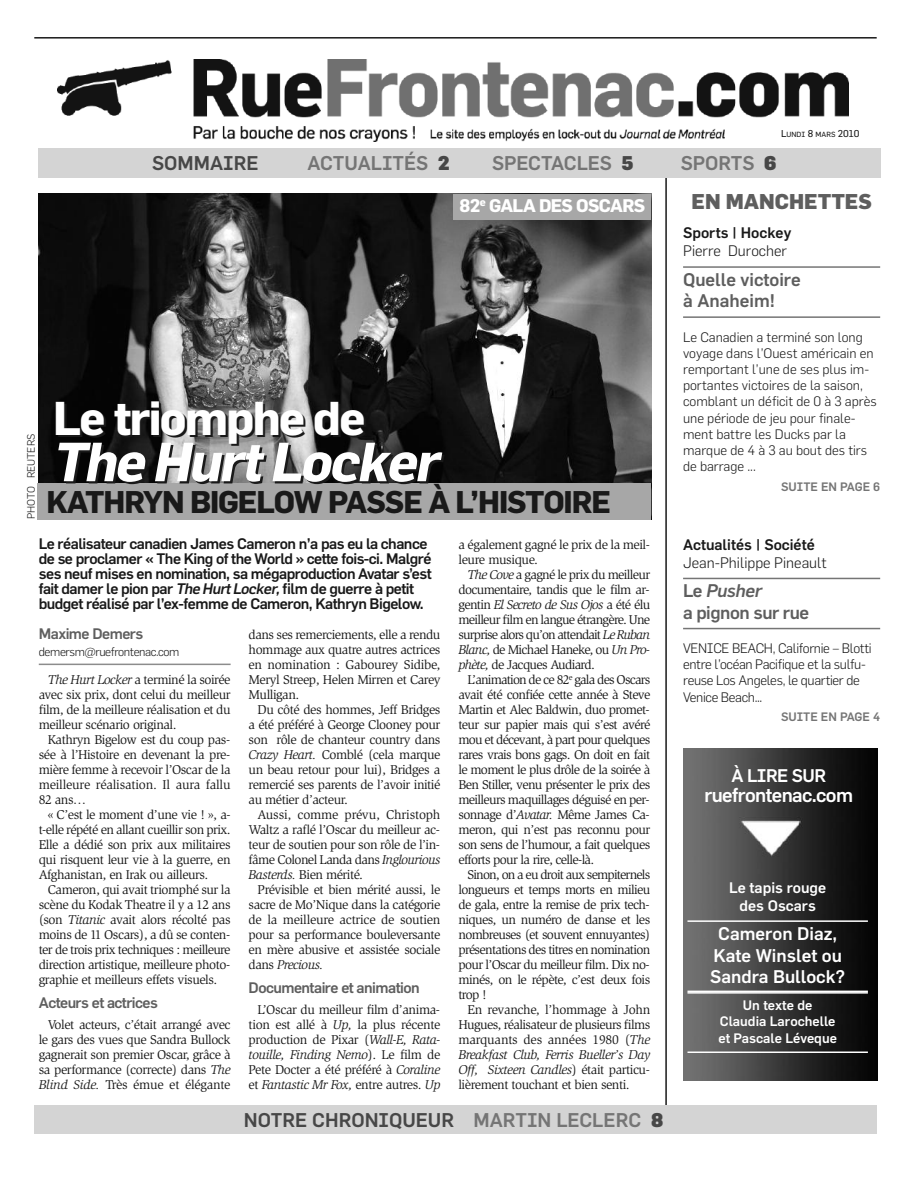
<style>
.page{position:relative;width:918px;height:1188px;background:#fff}
.page>*{position:absolute;margin:0;border:0;box-sizing:border-box;transform-origin:0 0}
.t1{font:italic 700 54px "Flama";letter-spacing:-.035em;color:#fff}
.t2{font:700 46.5px "Flama";letter-spacing:-.035em;color:#fff}
.t3{font:700 30.75px "Flama";letter-spacing:-.035em;color:#191919}
.t4{font:800 21px "Flama";color:#5e5e5e}
.t5{font:500 19.5px "Flama";color:#474747}
.t6{font:500 19.5px "Flama";color:#757575}
.t7{font:500 19.5px "Flama";letter-spacing:-.03em;color:#fff}
.t8{font:500 18px/21.6px "Flama";color:#fff;text-align:center}
.t9{font:500 18px/21.6px "Flama";color:#5e5e5e}
.t10{font:500 18px/21.6px "Flama";letter-spacing:-.025em;color:#5e5e5e}
.t11{font:700 18px "Flama";letter-spacing:-.035em;color:#fff}
.t12{font:500 15px/15px "Flama";letter-spacing:-.035em;color:#191919}
.t13{font:500 15px "Flama";letter-spacing:-.035em;color:#5e5e5e}
.t14{font:300 15px "Flama";color:#191919}
.t15{font:500 15px "Flama";color:#191919}
.t16{font:500 15px/18px "Flama";color:#fff;text-align:center}
.t17{font:300 13.5px/16.2px "Flama";color:#191919}
.t18{font:300 13.5px/16.2px "Flama";letter-spacing:-.025em;color:#191919}
.t19{font:500 13.5px/16.2px "Flama";color:#fff;text-align:center}
.t20{font:13.2px/15px "Slimbach Std";letter-spacing:-.035em;color:#191919;text-align:justify}
.t21{font:300 12px "Flama";letter-spacing:-.035em;color:#191919}
.t22{font:500 12px "Flama";color:#757575}
.t23{font:300 10.5px "Flama";color:#191919}
.t24{font:7.35px "Flama Basic";color:#191919}
.s1{font-size:9.75px}
.s2{font-weight:900;color:#474747}
.s3{font-style:italic}
.s4{color:#757575}
.s5{font-weight:900}
</style>
<div class="page">
<img style="left:39px;top:194px;width:613px;height:325px">
<hr style="left:665px;top:177px;width:2px;height:935px;background:#191919">
<img style="left:58px;top:59px;width:791px;height:82px">
<div style="left:39px;top:149px;width:842px;height:29px;background:#d4d4d4"></div>
<hr style="left:39px;top:664px;width:192px;height:1px;background:#8c8c8c">
<div style="left:34px;top:1105px;width:843px;height:29px;background:#d4d4d4"></div>
<hr style="left:34px;top:37px;width:843px;height:2px;background:#191919">
<hr style="left:683px;top:578px;width:197px;height:1px;background:#757575">
<hr style="left:683px;top:628px;width:197px;height:1px;background:#757575">
<hr style="left:683px;top:266px;width:197px;height:2px;background:#757575">
<hr style="left:683px;top:316px;width:197px;height:2px;background:#757575">
<img style="left:683px;top:748px;width:195px;height:332px">
<hr style="left:687px;top:920px;width:181px;height:2px;background:#fff">
<hr style="left:687px;top:992px;width:181px;height:2px;background:#fff">
<hr style="left:687px;top:991px;width:181px;height:1px;background:#fff">
<hr style="left:687px;top:1052px;width:181px;height:1px;background:#fff">
<div style="left:454px;top:194px;width:197px;height:25px;background:#a7a7a7"></div>
<div style="left:38px;top:483px;width:613px;height:37px;background:#a7a7a7"></div>
<p class="t24" style="left:781px;top:131px;width:80px"><span class="s1">L</span>UNDI <span class="s1">8</span> MARS <span class="s1">2010</span></p>
<h3 class="t5" style="left:152px;top:154px;width:108px">SOMMAIRE</h3>
<h3 class="t6" style="left:307px;top:154px;width:144px">ACTUALITÉS <span class="s2">2</span></h3>
<h3 class="t6" style="left:492px;top:154px;width:143px">SPECTACLES <span class="s2">5</span></h3>
<h3 class="t6" style="left:681px;top:154px;width:97px">SPORTS <span class="s2">6</span></h3>
<h3 class="t11" style="left:460px;top:197px;width:187px">82<sup>e</sup> GALA DES OSCARS</h3>
<p class="t23" style="left:26px;top:519px;width:87px;rotate:-90deg">PHOTO REUTERS</p>
<h2 class="t2" style="left:53px;top:396px;width:314px">Le triomphe de</h2>
<h1 class="t1" style="left:53px;top:437px;width:388px">The Hurt Locker</h1>
<h3 class="t3" style="left:46px;top:488px;width:566px">KATHRYN BIGELOW PASSE À L’HISTOIRE</h3>
<h3 class="t4" style="left:692px;top:192px;width:182px">EN MANCHETTES</h3>
<p class="t15" style="left:683px;top:226px;width:110px">Sports | Hockey</p>
<p class="t14" style="left:683px;top:244px;width:105px">Pierre Durocher</p>
<h3 class="t9" style="left:683px;top:269px;width:119px">Quelle victoire à Anaheim!</h3>
<p class="t17" style="left:683px;top:329px;width:195px">Le Canadien a terminé son long voyage dans l’Ouest américain en remportant l’une de ses plus im&shy;portantes victoires de la saison, comblant un déficit de 0 à 3 après une période de jeu pour finale&shy;ment battre les Ducks par la marque de 4 à 3 au bout des tirs de barrage ...</p>
<p class="t22" style="left:781px;top:481px;width:101px">SUITE EN PAGE 6</p>
<p class="t12" style="left:39px;top:537px;width:394px">Le réalisateur canadien James Cameron n’a pas eu la chance de se proclamer « The King of the World » cette fois-ci. Malgré ses neuf mises en nomination, sa mégaproduction Avatar s’est fait damer le pion par <span class="s3">The Hurt Locker,</span> film de guerre à petit budget réalisé par l’ex-femme de Cameron, Kathryn Bigelow.</p>
<p class="t15" style="left:683px;top:537px;width:133px">Actualités | Société</p>
<p class="t20" style="left:458px;top:538px;width:193px">a également gagné le prix de la meil&shy;leure musique.</p>
<p class="t20" style="left:458px;top:568px;width:193px;text-indent:9px"><span class="s3">The Cove</span> a gagné le prix du meilleur documentaire, tandis que le film ar&shy;gentin <span class="s3">El Secreto de Sus Ojos</span> a été élu meilleur film en langue étrangère. Une surprise alors qu’on attendait <span class="s3">Le Ruban Blanc,</span> de Michael Haneke, ou <span class="s3">Un Pro&shy;phète,</span> de Jacques Audiard.</p>
<p class="t20" style="left:458px;top:673px;width:193px;text-indent:9px">L’animation de ce 82<sup>e</sup> gala des Oscars avait été confiée cette année à Steve Martin et Alec Baldwin, duo promet&shy;teur sur papier mais qui s’est avéré mou et décevant, à part pour quelques rares vrais bons gags. On doit en fait le moment le plus drôle de la soirée à Ben Stiller, venu présenter le prix des meilleurs maquillages déguisé en per&shy;sonnage d’<span class="s3">Avatar.</span> Même James Ca&shy;meron, qui n’est pas reconnu pour son sens de l’humour, a fait quelques efforts pour la rire, celle-là.</p>
<p class="t20" style="left:458px;top:868px;width:193px;text-indent:9px">Sinon, on a eu droit aux sempiternels longueurs et temps morts en milieu de gala, entre la remise de prix tech&shy;niques, un numéro de danse et les nombreuses (et souvent ennuyantes) présentations des titres en nomination pour l’Oscar du meilleur film. Dix no&shy;minés, on le répète, c’est deux fois trop !</p>
<p class="t20" style="left:458px;top:1003px;width:193px;text-indent:9px">En revanche, l’hommage à John Hugues, réalisateur de plusieurs films marquants des années 1980 (<span class="s3">The Breakfast Club, Ferris Bueller’s Day Off, Sixteen Candles</span>) était particu&shy;lièrement touchant et bien senti.</p>
<h3 class="t5" style="left:244px;top:1110px;width:421px">NOTRE CHRONIQUEUR <span class="s4">MARTIN LECLERC</span> <span class="s5">8</span></h3>
<p class="t14" style="left:683px;top:555px;width:145px">Jean-Philippe Pineault</p>
<h3 class="t10" style="left:683px;top:581px;width:128px">Le <span class="s3">Pusher<br></span>a pignon sur rue</h3>
<p class="t18" style="left:683px;top:641px;width:190px">VENICE BEACH, Californie – Blotti entre l’océan Pacifique et la sulfu&shy;reuse Los Angeles, le quartier de<br>Venice Beach...</p>
<p class="t22" style="left:781px;top:711px;width:101px">SUITE EN PAGE 4</p>
<p class="t13" style="left:39px;top:627px;width:106px">Maxime Demers</p>
<p class="t21" style="left:39px;top:646px;width:142px">demersm@ruefrontenac.com</p>
<p class="t20" style="left:39px;top:673px;width:193px;text-indent:9px"><span class="s3">The Hurt Locker</span> a terminé la soirée avec six prix, dont celui du meilleur film, de la meilleure réalisation et du meilleur scénario original.</p>
<p class="t20" style="left:39px;top:733px;width:193px;text-indent:9px">Kathryn Bigelow est du coup pas&shy;sée à l’Histoire en devenant la pre&shy;mière femme à recevoir l’Oscar de la meilleure réalisation. Il aura fallu 82 ans…</p>
<p class="t20" style="left:39px;top:808px;width:193px;text-indent:9px">« C’est le moment d’une vie ! », a&shy;t-elle répété en allant cueillir son prix.<br>Elle a dédié son prix aux militaires qui risquent leur vie à la guerre, en Afghanistan, en Irak ou ailleurs.</p>
<p class="t20" style="left:39px;top:883px;width:193px;text-indent:9px">Cameron, qui avait triomphé sur la scène du Kodak Theatre il y a 12 ans (son <span class="s3">Titanic</span> avait alors récolté pas moins de 11 Oscars), a dû se conten&shy;ter de trois prix techniques : meilleure direction artistique, meilleure photo&shy;graphie et meilleurs effets visuels.</p>
<p class="t13" style="left:39px;top:996px;width:121px">Acteurs et actrices</p>
<p class="t20" style="left:39px;top:1018px;width:193px;text-indent:9px">Volet acteurs, c’était arrangé avec le gars des vues que Sandra Bullock gagnerait son premier Oscar, grâce à sa performance (correcte) dans <span class="s3">The Blind Side.</span> Très émue et élégante</p>
<p class="t20" style="left:249px;top:628px;width:193px">dans ses remerciements, elle a rendu hommage aux quatre autres actrices en nomination : Gabourey Sidibe, Meryl Streep, Helen Mirren et Carey Mulligan.</p>
<p class="t20" style="left:249px;top:703px;width:193px;text-indent:9px">Du côté des hommes, Jeff Bridges a été préféré à George Clooney pour son rôle de chanteur country dans <span class="s3">Crazy Heart.</span> Comblé (cela marque un beau retour pour lui), Bridges a remercié ses parents de l’avoir initié au métier d’acteur.</p>
<p class="t20" style="left:249px;top:808px;width:193px;text-indent:9px">Aussi, comme prévu, Christoph Waltz a raflé l’Oscar du meilleur ac&shy;teur de soutien pour son rôle de l’in&shy;fâme Colonel Landa dans <span class="s3">Inglourious Basterds.</span> Bien mérité.</p>
<p class="t20" style="left:249px;top:883px;width:193px;text-indent:9px">Prévisible et bien mérité aussi, le sacre de Mo’Nique dans la catégorie de la meilleure actrice de soutien pour sa performance bouleversante en mère abusive et assistée sociale dans <span class="s3">Precious.</span></p>
<p class="t13" style="left:249px;top:981px;width:173px">Documentaire et animation</p>
<p class="t20" style="left:249px;top:1003px;width:193px;text-indent:9px">L’Oscar du meilleur film d’anima&shy;tion est allé à <span class="s3">Up,</span> la plus récente production de Pixar (<span class="s3">Wall-E, Rata&shy;touille, Finding Nemo</span>). Le film de Pete Docter a été préféré à <span class="s3">Coraline </span>et <span class="s3">Fantastic Mr Fox,</span> entre autres. <span class="s3">Up</span></p>
<h3 class="t8" style="left:731px;top:766px;width:96px">À LIRE SUR</h3>
<h3 class="t7" style="left:704px;top:786px;width:150px">ruefrontenac.com</h3>
<p class="t16" style="left:729px;top:879px;width:99px">Le tapis rouge des Oscars</p>
<h3 class="t8" style="left:710px;top:923px;width:137px">Cameron Diaz,<br>Kate Winslet ou<br>Sandra Bullock?</h3>
<p class="t19" style="left:718px;top:998px;width:120px">Un texte de<br>Claudia Larochelle et Pascale Léveque</p>
</div>
